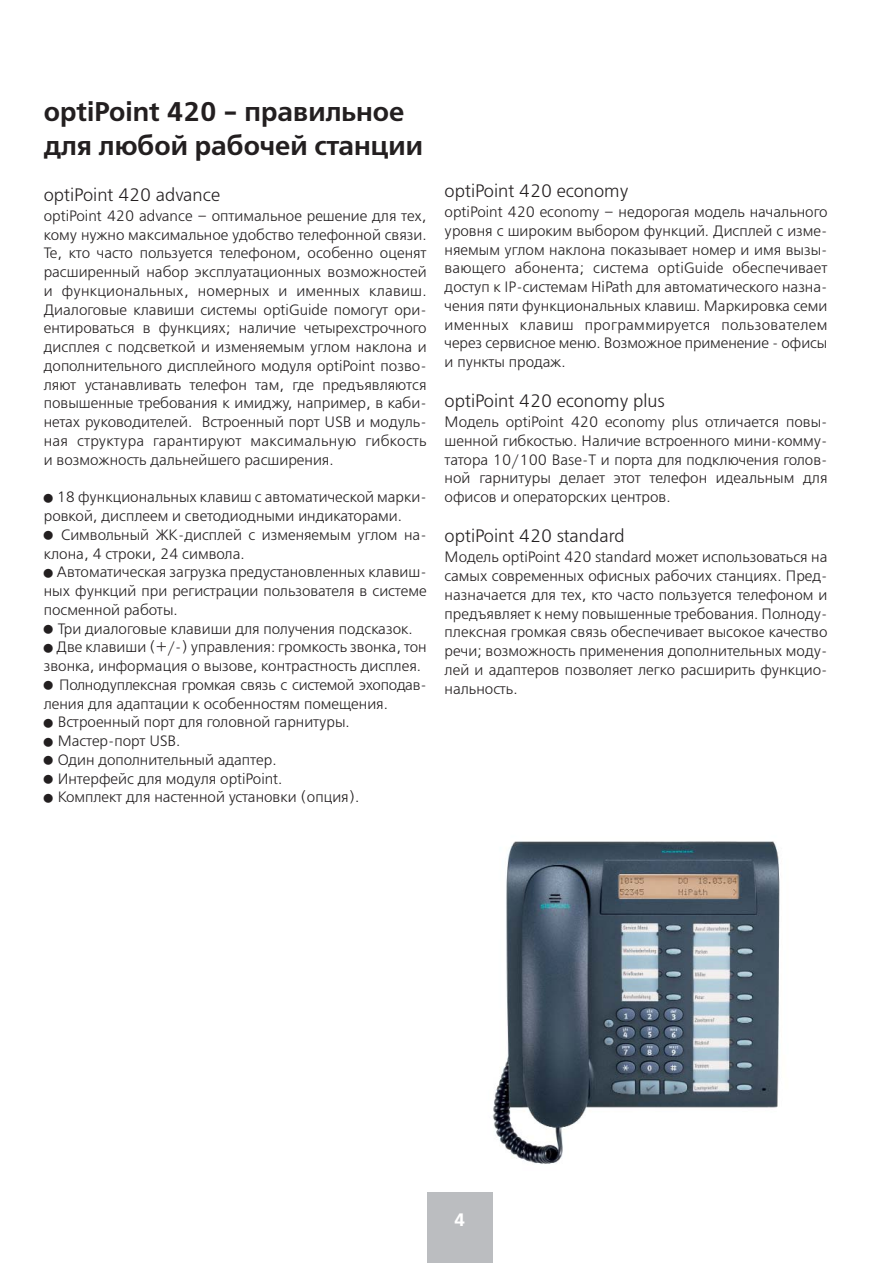
<style>
.page{position:relative;width:893px;height:1263px;background:#fff}
.page>*{position:absolute;margin:0;border:0;box-sizing:border-box;transform-origin:0 0}
.t1{font:700 27px/33.8px "Free Set C";color:#231f20}
.t2{font:18px "Free Set C";color:#231f20}
.t3{font:700 18px "Free Set C";color:#fff}
.t4{font:15px/18.8px "Free Set C";color:#231f20;text-align:justify}
.t5{font:15px "Free Set C";letter-spacing:-.02em;color:#231f20}
</style>
<div class="page">
<div style="left:427px;top:1193px;width:66px;height:70px;background:#bbbdc0"></div>
<img style="left:492px;top:841px;width:288px;height:323px">
<h1 class="t1" style="left:44px;top:98px;width:381px">optiPoint 420 - правильное для любой рабочей станции</h1>
<p class="t2" style="left:44px;top:188px;width:178px">optiPoint 420 advance</p>
<p class="t4" style="left:44px;top:208px;width:384px">optiPoint 420 advance – оптимальное решение для тех, кому нужно максимальное удобство телефонной связи.<br>Те, кто часто пользуется телефоном, особенно оценят расширенный набор эксплуатационных возможностей и функциональных, номерных и именных клавиш.<br>Диалоговые клавиши системы optiGuide помогут ори&shy;ентироваться в функциях; наличие четырехстрочного дисплея с подсветкой и изменяемым углом наклона и дополнительного дисплейного модуля optiPoint позво&shy;ляют устанавливать телефон там, где предъявляются повышенные требования к имиджу, например, в каби&shy;нетах руководителей. Встроенный порт USB и модуль&shy;ная структура гарантируют максимальную гибкость и возможность дальнейшего расширения.</p>
<p class="t4" style="left:44px;top:489px;width:384px;text-indent:13px">18 функциональных клавиш с автоматической марки&shy;ровкой, дисплеем и светодиодными индикаторами.</p>
<p class="t4" style="left:44px;top:527px;width:384px;text-indent:17px">Символьный ЖК-дисплей с изменяемым углом на&shy;клона, 4 строки, 24 символа.</p>
<p class="t4" style="left:44px;top:564px;width:384px;text-indent:13px">Автоматическая загрузка предустановленных клавиш&shy;ных функций при регистрации пользователя в системе посменной работы.</p>
<p class="t4" style="left:58px;top:620px;width:356px">Три диалоговые клавиши для получения подсказок.</p>
<p class="t4" style="left:57px;top:639px;width:371px">Две клавиши (+/-) управления: громкость звонка, тон</p>
<p class="t4" style="left:44px;top:658px;width:379px">звонка, информация о вызове, контрастность дисплея.</p>
<p class="t5" style="left:59px;top:679px;width:369px">Полнодуплексная громкая связь с системой эхоподав-</p>
<p class="t4" style="left:44px;top:696px;width:346px">ления для адаптации к особенностям помещения.</p>
<p class="t4" style="left:58px;top:714px;width:293px">Встроенный порт для головной гарнитуры.</p>
<p class="t4" style="left:58px;top:733px;width:124px">Мастер-порт USB.</p>
<p class="t4" style="left:58px;top:752px;width:220px">Один дополнительный адаптер.</p>
<p class="t4" style="left:58px;top:771px;width:226px">Интерфейс для модуля optiPoint.</p>
<p class="t4" style="left:58px;top:789px;width:303px">Комплект для настенной установки (опция).</p>
<p class="t2" style="left:445px;top:184px;width:185px">optiPoint 420 economy</p>
<p class="t4" style="left:445px;top:204px;width:384px">optiPoint 420 economy – недорогая модель начального уровня с широким выбором функций. Дисплей с изме&shy;няемым углом наклона показывает номер и имя вызы&shy;вающего абонента; система optiGuide обеспечивает доступ к IP-системам HiPath для автоматического назна&shy;чения пяти функциональных клавиш. Маркировка семи именных клавиш программируется пользователем через сервисное меню. Возможное применение - офисы и пункты продаж.</p>
<p class="t2" style="left:445px;top:394px;width:222px">optiPoint 420 economy plus</p>
<p class="t4" style="left:445px;top:414px;width:384px">Модель optiPoint 420 economy plus отличается повы&shy;шенной гибкостью. Наличие встроенного мини-комму&shy;татора 10/100 Base-T и порта для подключения голов&shy;ной гарнитуры делает этот телефон идеальным для офисов и операторских центров.</p>
<p class="t2" style="left:445px;top:529px;width:182px">optiPoint 420 standard</p>
<p class="t4" style="left:445px;top:549px;width:384px">Модель optiPoint 420 standard может использоваться на самых современных офисных рабочих станциях. Пред&shy;назначается для тех, кто часто пользуется телефоном и предъявляет к нему повышенные требования. Полноду&shy;плексная громкая связь обеспечивает высокое качество речи; возможность применения дополнительных моду&shy;лей и адаптеров позволяет легко расширить функцио&shy;нальность.</p>
<p class="t3" style="left:454px;top:1213px;width:13px">4</p>
</div>
